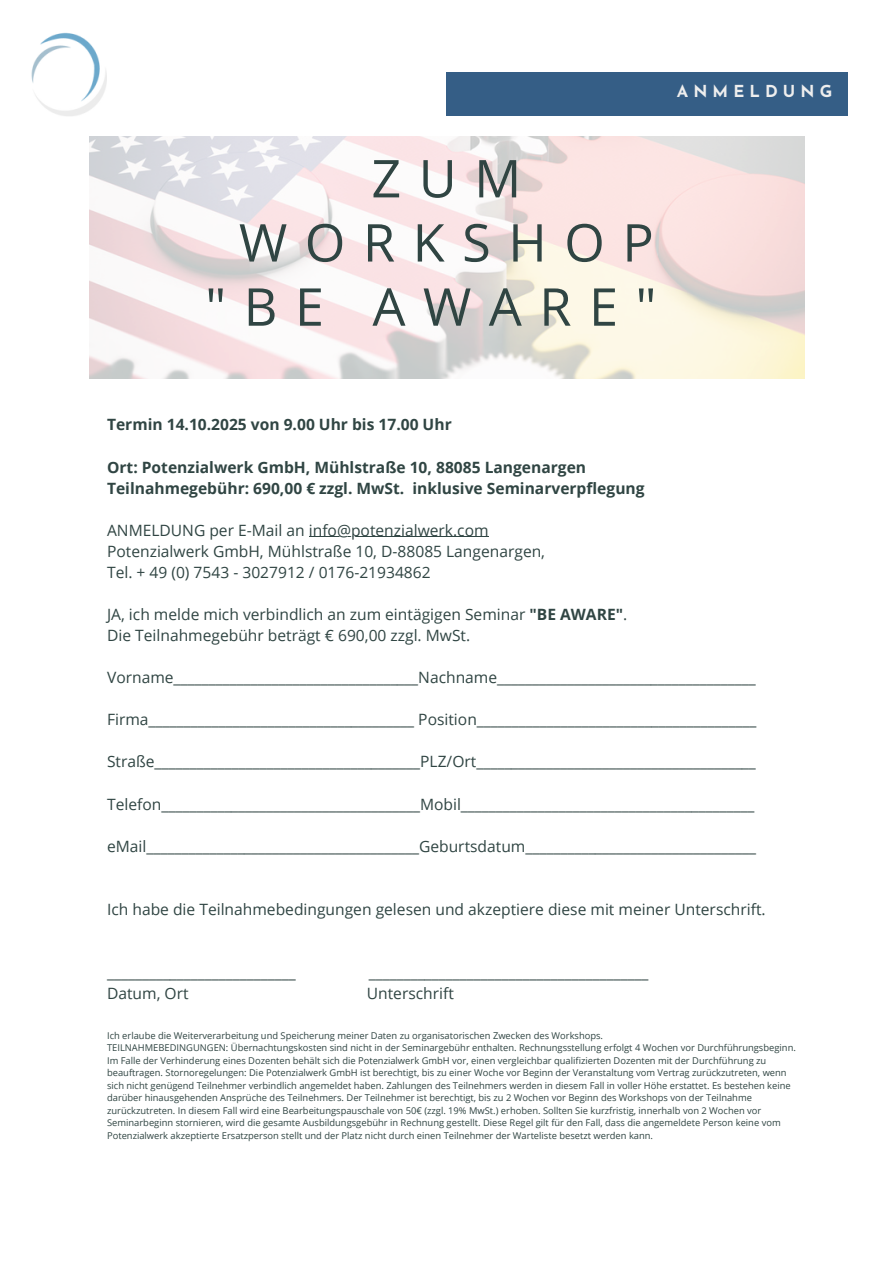
<style>
.page{position:relative;width:894px;height:1264px;background:#fff}
.page>*{position:absolute;margin:0;border:0;box-sizing:border-box;transform-origin:0 0}
.t1{font:52.2px/64.2px "Open Sans";letter-spacing:.335em;color:#304543;text-align:center}
.t2{font:700 16.5px "Josefin Sans";letter-spacing:.31em;color:#eee}
.t3{font:15.6px/21px "Open Sans";color:#304543}
.t4{font:700 15.6px/21px "Open Sans";color:#304543}
.t5{font:9.3px/12.5px "Open Sans";color:#304543}
.s1{font-weight:700}
</style>
<div class="page">
<div style="left:446px;top:73px;width:401px;height:43px;background:#355e86"></div>
<img style="left:89px;top:136px;width:715px;height:242px">
<img style="left:31px;top:32px;width:76px;height:84px">
<hr style="left:309px;top:536px;width:179px;height:1px;background:#304543">
<p class="t2" style="left:676px;top:85px;width:157px">ANMELDUNG</p>
<p class="t1" style="left:205px;top:145px;width:452px">ZUM<br>WORKSHOP "BE AWARE"</p>
<p class="t4" style="left:107px;top:414px;width:346px">Termin 14.10.2025 von 9.00 Uhr bis 17.00 Uhr</p>
<h2 class="t4" style="left:107px;top:456px;width:539px">Ort: Potenzialwerk GmbH, Mü hlstraße 10, 88085 Langenargen<br>Teilnahmegebü hr: 690,00 € zzgl. MwSt. inklusive Seminarverpflegung</h2>
<p class="t3" style="left:107px;top:519px;width:383px">ANMELDUNG per E-Mail an info@potenzialwerk.com</p>
<h1 class="t3" style="left:107px;top:540px;width:439px">Potenzialwerk GmbH, Mü hlstraße 10, D-88085 Langenargen,<br>Tel. + 49 (0) 7543 - 3027912 / 0176-21934862</h1>
<h1 class="t3" style="left:107px;top:603px;width:521px">JA, ich melde mich verbindlich an zum eintägigen Seminar <span class="s1">"BE AWARE"</span>.</h1>
<h3 class="t3" style="left:107px;top:624px;width:364px">Die Teilnahmegebü hr beträgt € 690,00 zzgl. MwSt.</h3>
<h3 class="t3" style="left:107px;top:666px;width:650px">Vorname___________________________________Nachname_____________________________________</h3>
<h3 class="t3" style="left:107px;top:708px;width:650px">Firma______________________________________ Position________________________________________</h3>
<h4 class="t3" style="left:107px;top:751px;width:650px">Straße______________________________________PLZ/Ort________________________________________</h4>
<h4 class="t3" style="left:107px;top:793px;width:648px">Telefon_____________________________________Mobil__________________________________________</h4>
<h4 class="t3" style="left:107px;top:835px;width:650px">eMail_______________________________________Geburtsdatum_________________________________</h4>
<h4 class="t3" style="left:107px;top:898px;width:660px">Ich habe die Teilnahmebedingungen gelesen und akzeptiere diese mit meiner Unterschrift.</h4>
<h4 class="t3" style="left:107px;top:961px;width:190px">___________________________</h4>
<h4 class="t3" style="left:368px;top:961px;width:281px">________________________________________</h4>
<h4 class="t3" style="left:107px;top:982px;width:83px">Datum, Ort</h4>
<h4 class="t3" style="left:367px;top:982px;width:89px">Unterschrift</h4>
<h4 class="t5" style="left:107px;top:1029px;width:497px">Ich erlaube die Weiterverarbeitung und Speicherung meiner Daten zu organisatorischen Zwecken des Workshops.</h4>
<h4 class="t5" style="left:107px;top:1041px;width:690px">TEILNAHMEBEDINGUNGEN: Ü bernachtungskosten sind nicht in der Seminargebü hr enthalten. Rechnungsstellung erfolgt 4 Wochen vor Durchführungsbeginn.</h4>
<h4 class="t5" style="left:107px;top:1054px;width:685px">Im Falle der Verhinderung eines Dozenten behä lt sich die Potenzialwerk GmbH vor, einen vergleichbar qualifizierten Dozenten mit der Durchfü hrung zu beauftragen. Stornoregelungen: Die Potenzialwerk GmbH ist berechtigt, bis zu einer Woche vor Beginn der Veranstaltung vom Vertrag zurü ckzutreten, wenn sich nicht genügend Teilnehmer verbindlich angemeldet haben. Zahlungen des Teilnehmers werden in diesem Fall in voller Höhe erstattet. Es bestehen keine darü ber hinausgehenden Ansprüche des Teilnehmers. Der Teilnehmer ist berechtigt, bis zu 2 Wochen vor Beginn des Workshops von der Teilnahme zurückzutreten. In diesem Fall wird eine Bearbeitungspauschale von 50€ (zzgl. 19% MwSt.) erhoben. Sollten Sie kurzfristig, innerhalb von 2 Wochen vor Seminarbeginn stornieren, wird die gesamte Ausbildungsgebü hr in Rechnung gestellt. Diese Regel gilt fü r den Fall, dass die angemeldete Person keine vom Potenzialwerk akzeptierte Ersatzperson stellt und der Platz nicht durch einen Teilnehmer der Warteliste besetzt werden kann.</h4>
</div>
